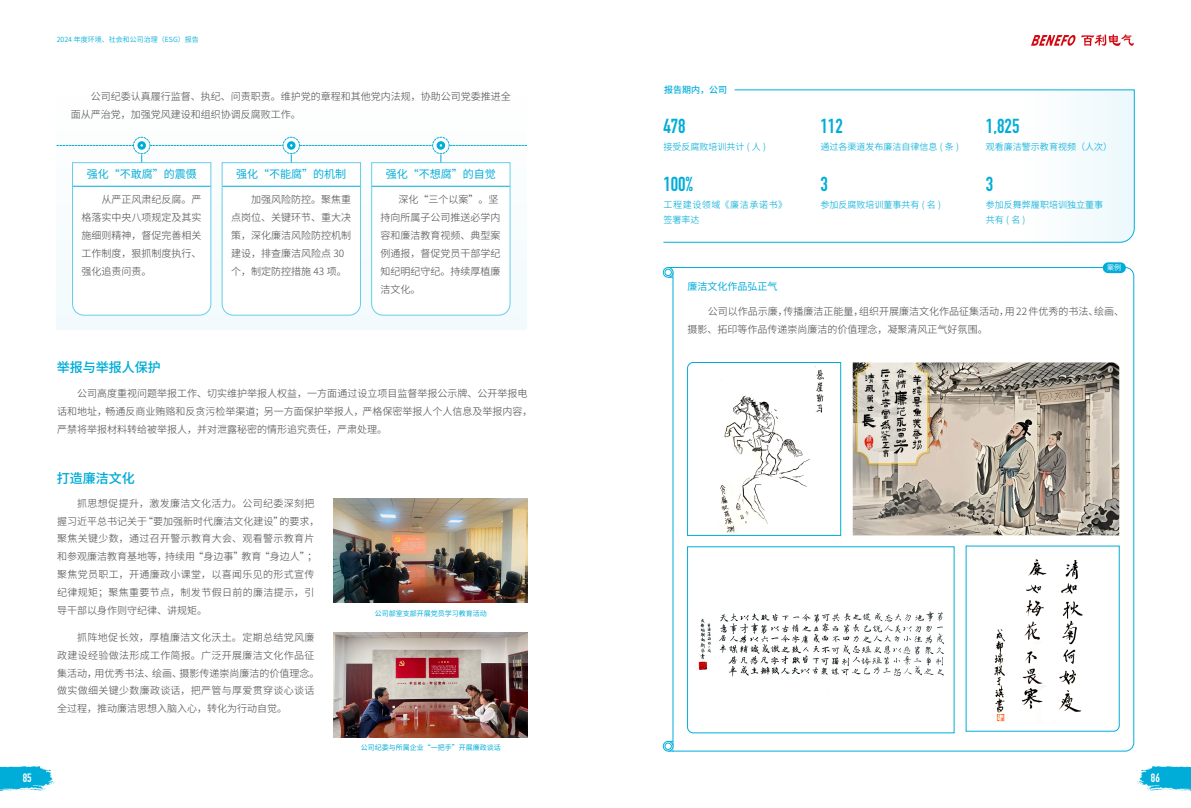
<style>
.page{position:relative;width:1191px;height:808px;background:#fff}
.page>*{position:absolute;margin:0;border:0;box-sizing:border-box;transform-origin:0 0}
.t1{font:700 20px "DIN Condensed";color:#00add8}
.t2{font:13px "Dream Han Sans CN W18";color:#00add8}
.t3{font:700 12px "DIN Condensed";color:#fff}
.t4{font:11px "Dream Han Sans CN W12";color:#00add8}
.t5{font:10px/18px "Dream Han Sans CN W8";color:#57585a}
.t6{font:10px/17.8px "Dream Han Sans CN W8";letter-spacing:.035em;color:#57585a}
.t7{font:10px/17.8px "Dream Han Sans CN W8";letter-spacing:.03em;color:#57585a}
.t8{font:10px "Dream Han Sans CN W12";color:#00add8}
.t9{font:9px/15px "Dream Han Sans CN W8";color:#00add8}
.t10{font:9px/15px "Dream Han Sans CN W8";letter-spacing:.07em;color:#00add8}
.t11{font:9px "Dream Han Sans CN W16";color:#00add8}
.t12{font:7px "Dream Han Sans CN W12";color:#00add8}
.t13{font:7px "Dream Han Sans CN W10";color:#00add8}
.t14{font:7px "Dream Han Sans CN W12";color:#fff}
</style>
<div class="page">
<img style="left:0;top:767px;width:55px;height:23px">
<img style="left:1137px;top:767px;width:54px;height:23px">
<img style="left:1031px;top:34px;width:103px;height:12px">
<svg style="left:667px;top:267px;width:467px;height:484px"></svg>
<div style="left:663px;top:267px;width:10px;height:10px;border:1px solid #00add8;border-radius:50%"></div>
<div style="left:665px;top:269px;width:6px;height:7px;background:#fff;border-radius:50%"></div>
<div style="left:665px;top:269px;width:6px;height:7px;border:1px solid #00add8;border-radius:50%"></div>
<div style="left:663px;top:741px;width:10px;height:10px;border:1px solid #00add8;border-radius:50%"></div>
<svg style="left:665px;top:741px;width:9px;height:11px"></svg>
<div style="left:665px;top:743px;width:6px;height:7px;border:1px solid #00add8;border-radius:50%"></div>
<div style="left:1102px;top:262px;width:23px;height:11px;background:#00add8;border-radius:5px"></div>
<img style="left:852px;top:362px;width:267px;height:173px">
<svg style="left:687px;top:546px;width:267px;height:187px"></svg>
<svg style="left:687px;top:362px;width:154px;height:174px"></svg>
<svg style="left:965px;top:546px;width:154px;height:185px"></svg>
<svg style="left:663px;top:89px;width:471px;height:154px"></svg>
<img style="left:334px;top:633px;width:193px;height:104px">
<img style="left:334px;top:498px;width:193px;height:105px">
<svg style="left:57px;top:137px;width:469px;height:179px"></svg>
<div style="left:436px;top:141px;width:9px;height:9px;border:3px solid #00add8;border-radius:50%"></div>
<p class="t13" style="left:57px;top:35px;width:144px">2024 年度环境、社会和公司治理（ESG）报告</p>
<p class="t5" style="left:71px;top:87px;width:441px;text-indent:20px">公司纪委认真履行监督、执纪、问责职责。维护党的章程和其他党内法规，协助公司党委推进全面从严治党，加强党风建设和组织协调反腐败工作。</p>
<p class="t4" style="left:87px;top:167px;width:111px">强化“不敢腐”的震慑</p>
<p class="t5" style="left:81px;top:190px;width:122px;text-align:justify;text-indent:20px">从严正风肃纪反腐。严格落实中央八项规定及其实施细则精神，督促完善相关工作制度，狠抓制度执行、强化追责问责。</p>
<h2 class="t2" style="left:57px;top:359px;width:105px">举报与举报人保护</h2>
<p class="t4" style="left:236px;top:167px;width:111px">强化“不能腐”的机制</p>
<p class="t5" style="left:231px;top:190px;width:121px;text-indent:20px">加强风险防控。聚焦重点岗位、关键环节、重大决策，深化廉洁风险防控机制建设，排查廉洁风险点 30个，制定防控措施 43 项。</p>
<p class="t4" style="left:386px;top:167px;width:111px">强化“不想腐”的自觉</p>
<p class="t5" style="left:380px;top:190px;width:121px;text-indent:18px">深化“三个以案”。坚持向所属子公司推送必学内容和廉洁教育视频、典型案例通报，督促党员干部学纪知纪明纪守纪。持续厚植廉洁文化。</p>
<p class="t5" style="left:57px;top:384px;width:477px;text-indent:20px">公司高度重视问题举报工作、切实维护举报人权益，一方面通过设立项目监督举报公示牌、公开举报电话和地址，畅通反商业贿赂和反贪污检举渠道；另一方面保护举报人，严格保密举报人个人信息及举报内容，严禁将举报材料转给被举报人，并对泄露秘密的情形追究责任，严肃处理。</p>
<h2 class="t2" style="left:57px;top:470px;width:79px">打造廉洁文化</h2>
<p class="t6" style="left:57px;top:494px;width:264px;text-indent:20px">抓思想促提升，激发廉洁文化活力。公司纪委深刻把握习近平总书记关于“要加强新时代廉洁文化建设”的要求，聚焦关键少数，通过召开警示教育大会、观看警示教育片和参观廉洁教育基地等，持续用“身边事”教育“身边人”；聚焦党员职工，开通廉政小课堂，以喜闻乐见的形式宣传纪律规矩；聚焦重要节点，制发节假日前的廉洁提示，引导干部以身作则守纪律、讲规矩。</p>
<p class="t7" style="left:57px;top:628px;width:264px;text-indent:20px">抓阵地促长效，厚植廉洁文化沃土。定期总结党风廉政建设经验做法形成工作简报。广泛开展廉洁文化作品征集活动，用优秀书法、绘画、摄影传递崇尚廉洁的价值理念。做实做细关键少数廉政谈话，把严管与厚爱贯穿谈心谈话全过程，推动廉洁思想入脑入心，转化为行动自觉。</p>
<p class="t12" style="left:375px;top:609px;width:113px">公司部室支部开展党员学习教育活动</p>
<p class="t12" style="left:361px;top:743px;width:141px">公司纪委与所属企业“一把手”开展廉政谈话</p>
<p class="t11" style="left:664px;top:84px;width:64px">报告期内，公司</p>
<h1 class="t1" style="left:663px;top:112px;width:24px">478</h1>
<p class="t9" style="left:663px;top:139px;width:104px">接受反腐败培训共计 ( 人 )</p>
<h1 class="t1" style="left:820px;top:112px;width:24px">112</h1>
<h1 class="t1" style="left:986px;top:112px;width:35px">1,825</h1>
<p class="t9" style="left:820px;top:139px;width:140px">通过各渠道发布廉洁自律信息 ( 条 )</p>
<p class="t9" style="left:986px;top:139px;width:127px">观看廉洁警示教育视频（人次）</p>
<h1 class="t1" style="left:663px;top:170px;width:31px">100%</h1>
<h1 class="t1" style="left:820px;top:170px;width:9px">3</h1>
<h1 class="t1" style="left:986px;top:170px;width:9px">3</h1>
<p class="t10" style="left:663px;top:197px;width:125px">工程建设领域《廉洁承诺书》签署率达</p>
<p class="t9" style="left:820px;top:197px;width:122px">参加反腐败培训董事共有 ( 名 )</p>
<p class="t9" style="left:986px;top:197px;width:118px">参加反舞弊履职培训独立董事共有(名)</p>
<p class="t14" style="left:1107px;top:263px;width:15px">案例</p>
<p class="t8" style="left:687px;top:280px;width:91px">廉洁文化作品弘正气</p>
<p class="t5" style="left:687px;top:302px;width:438px;text-indent:20px">公司以作品示廉，传播廉洁正能量，组织开展廉洁文化作品征集活动，用 22 件优秀的书法、绘画、摄影、拓印等作品传递崇尚廉洁的价值理念，凝聚清风正气好氛围。</p>
<p class="t3" style="left:23px;top:770px;width:10px">85</p>
<p class="t3" style="left:1150px;top:770px;width:10px">86</p>
</div>
